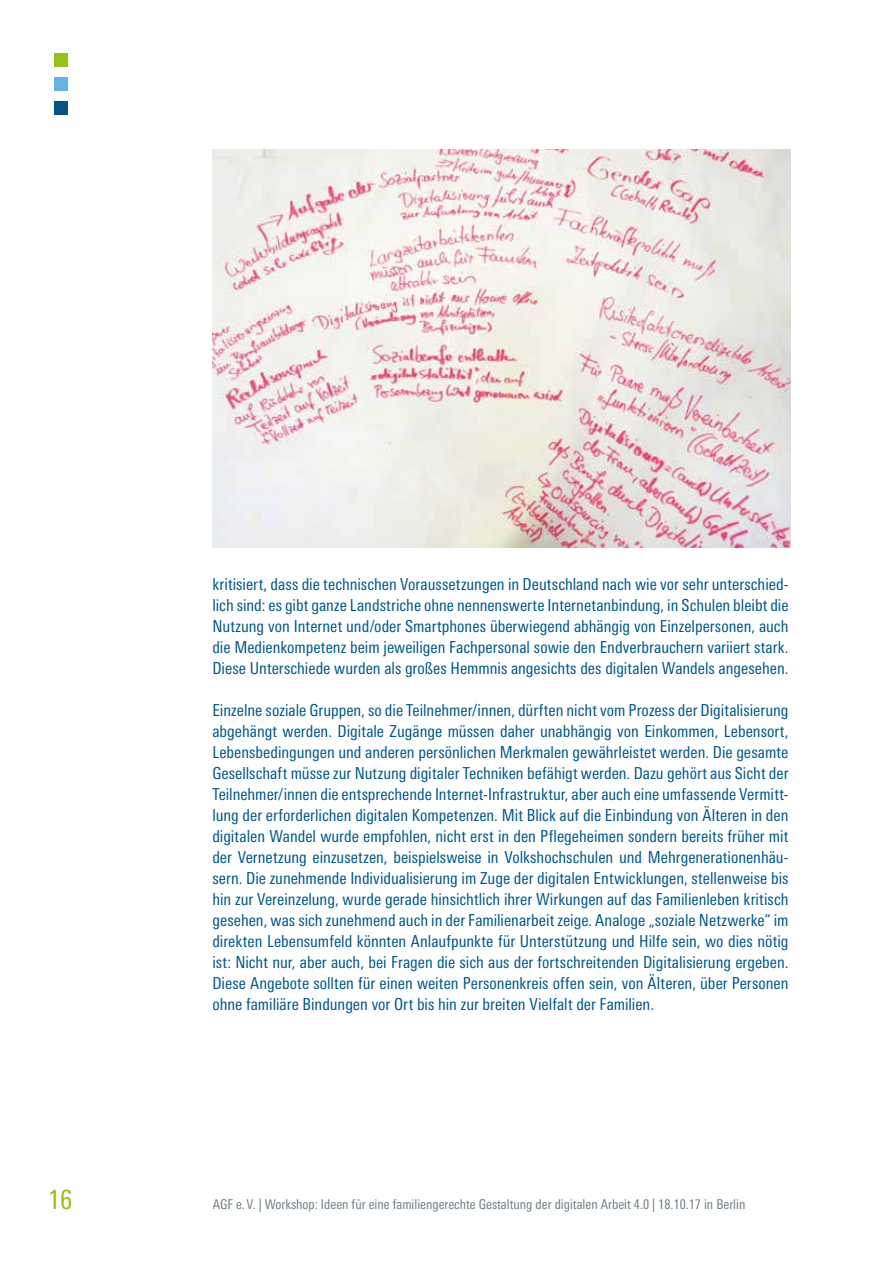
<style>
.page{position:relative;width:893px;height:1263px;background:#fff}
.page>*{position:absolute;margin:0;border:0;box-sizing:border-box;transform-origin:0 0}
.t1{font:condensed 27px "Linotype Univers";color:#94c11a}
.t2{font:condensed 16.5px/21px "Linotype Univers";color:#005786;text-align:justify}
.t3{font:condensed 13.5px "Linotype Univers";color:#707e85}
</style>
<div class="page">
<div style="left:54px;top:53px;width:14px;height:14px;background:#94c11a"></div>
<div style="left:54px;top:77px;width:14px;height:14px;background:#65b2e4"></div>
<div style="left:54px;top:101px;width:14px;height:13px;background:#005786"></div>
<img style="left:212px;top:150px;width:579px;height:397px">
<p class="t2" style="left:212px;top:573px;width:578px">kritisiert, dass die technischen Voraussetzungen in Deutschland nach wie vor sehr unterschied&shy;lich sind: es gibt ganze Landstriche ohne nennenswerte Internetanbindung, in Schulen bleibt die Nutzung von Internet und/oder Smartphones überwiegend abhängig von Einzelpersonen, auch die Medienkompetenz beim jeweiligen Fachpersonal sowie den Endverbrauchern variiert stark.<br>Diese Unterschiede wurden als großes Hemmnis angesichts des digitalen Wandels angesehen.</p>
<p class="t2" style="left:212px;top:699px;width:578px">Einzelne soziale Gruppen, so die Teilnehmer/innen, dürften nicht vom Prozess der Digitalisierung abgehängt werden. Digitale Zugänge müssen daher unabhängig von Einkommen, Lebensort, Lebensbedingungen und anderen persönlichen Merkmalen gewährleistet werden. Die gesamte Gesellschaft müsse zur Nutzung digitaler Techniken befähigt werden. Dazu gehört aus Sicht der Teilnehmer/innen die entsprechende Internet-Infrastruktur, aber auch eine umfassende Vermitt&shy;lung der erforderlichen digitalen Kompetenzen. Mit Blick auf die Einbindung von Älteren in den digitalen Wandel wurde empfohlen, nicht erst in den Pflegeheimen sondern bereits früher mit der Vernetzung einzusetzen, beispielsweise in Volkshochschulen und Mehrgenerationenhäu&shy;sern. Die zunehmende Individualisierung im Zuge der digitalen Entwicklungen, stellenweise bis hin zur Vereinzelung, wurde gerade hinsichtlich ihrer Wirkungen auf das Familienleben kritisch gesehen, was sich zunehmend auch in der Familienarbeit zeige. Analoge „soziale Netzwerke“ im direkten Lebensumfeld könnten Anlaufpunkte für Unterstützung und Hilfe sein, wo dies nötig ist: Nicht nur, aber auch, bei Fragen die sich aus der fortschreitenden Digitalisierung ergeben.<br>Diese Angebote sollten für einen weiten Personenkreis offen sein, von Älteren, über Personen ohne familiäre Bindungen vor Ort bis hin zur breiten Vielfalt der Familien.</p>
<h1 class="t1" style="left:48px;top:1184px;width:26px">16</h1>
<p class="t3" style="left:213px;top:1196px;width:534px">AGF e.V. | Workshop: Ideen für eine familiengerechte Gestaltung der digitalen Arbeit 4.0 | 18.10.17 in Berlin</p>
</div>
